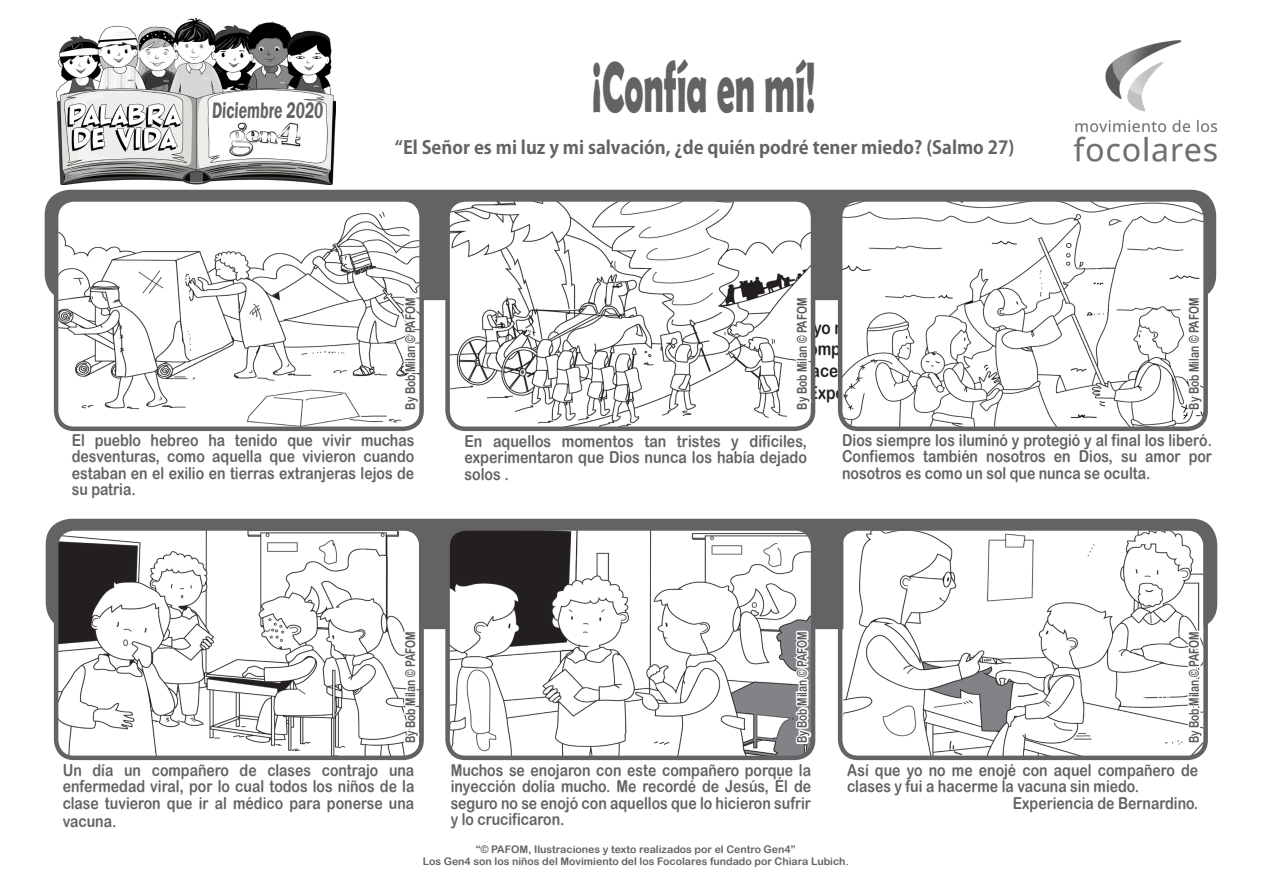
<style>
.page{position:relative;width:1263px;height:893px;background:#fff}
.page>*{position:absolute;margin:0;border:0;box-sizing:border-box;transform-origin:0 0}
.t1{font:700 72px "Berlin Sans FB Demi";color:#636366;scale:.5 1}
.t2{font:600 23.1px "Franklin Gothic";color:#636366;scale:.68 1}
.t3{font:700 18px "Koz Go Pr 6 N";color:#636366}
.t4{font:16.5px/16.5px "Arial Rounded MT Bold";color:#636366;text-align:justify;scale:.85 1}
.t5{font:16.5px/16.5px "Arial Rounded MT Bold";color:#636366;text-align:justify;scale:.86 1}
.t6{font:13.5px "Arial Rounded MT Bold";color:#57585a;scale:.75 1}
.t7{font:10.5px "Arial Rounded MT Bold";color:#636366}
</style>
<div class="page">
<img style="left:1073px;top:40px;width:145px;height:122px">
<img style="left:57px;top:18px;width:278px;height:167px">
<div style="left:46px;top:519px;width:1171px;height:110px;background:#636366;border-radius:26px"></div>
<div style="left:45px;top:190px;width:1171px;height:110px;background:#636366;border-radius:26px"></div>
<img style="left:843px;top:531px;width:360px;height:224px">
<div style="left:838px;top:526px;width:370px;height:234px;border:4px solid #636366;border-radius:18px"></div>
<img style="left:450px;top:531px;width:360px;height:224px">
<div style="left:445px;top:526px;width:370px;height:234px;border:4px solid #636366;border-radius:18px"></div>
<img style="left:59px;top:531px;width:360px;height:224px">
<div style="left:54px;top:526px;width:370px;height:234px;border:4px solid #636366;border-radius:18px"></div>
<img style="left:843px;top:202px;width:360px;height:224px">
<div style="left:838px;top:197px;width:370px;height:234px;border:4px solid #636366;border-radius:18px"></div>
<img style="left:450px;top:202px;width:360px;height:224px">
<div style="left:445px;top:197px;width:370px;height:234px;border:4px solid #636366;border-radius:18px"></div>
<img style="left:59px;top:202px;width:360px;height:224px">
<div style="left:54px;top:197px;width:370px;height:234px;border:4px solid #636366;border-radius:18px"></div>
<svg style="left:1159px;top:628px;width:49px;height:119px"></svg>
<svg style="left:767px;top:628px;width:52px;height:119px"></svg>
<svg style="left:375px;top:628px;width:52px;height:119px"></svg>
<svg style="left:1159px;top:294px;width:49px;height:119px"></svg>
<svg style="left:767px;top:294px;width:52px;height:119px"></svg>
<svg style="left:375px;top:294px;width:52px;height:119px"></svg>
<p class="t2" style="left:212px;top:96px;width:167px">Diciembre 2020</p>
<p class="t1" style="left:592px;top:46px;width:449px">¡Confía en mí!</p>
<p class="t3" style="left:395px;top:137px;width:621px">“El Señor es mi luz y mi salvación, ¿de quién podré tener miedo? (Salmo 27)</p>
<p class="t6" style="left:402px;top:410px;width:151px;rotate:-90deg">By Bob Milan © PAFOM</p>
<p class="t6" style="left:794px;top:410px;width:151px;rotate:-90deg">By Bob Milan © PAFOM</p>
<p class="t6" style="left:1186px;top:410px;width:151px;rotate:-90deg">By Bob Milan © PAFOM</p>
<p class="t4" style="left:72px;top:432px;width:404px">El pueblo hebreo ha tenido que vivir muchas desventuras, como aquella que vivieron cuando estaban en el exilio en tierras extranjeras lejos de su patria.</p>
<p class="t5" style="left:464px;top:432px;width:400px">En aquellos momentos tan tristes y difíciles, experimentaron que Dios nunca los había dejado solos .</p>
<p class="t4" style="left:842px;top:432px;width:437px">Dios siempre los iluminó y protegió y al final los liberó.<br>Confiemos también nosotros en Dios, su amor por nosotros es como un sol que nunca se oculta.</p>
<p class="t6" style="left:402px;top:743px;width:151px;rotate:-90deg">By Bob Milan © PAFOM</p>
<p class="t6" style="left:794px;top:743px;width:151px;rotate:-90deg">By Bob Milan © PAFOM</p>
<p class="t6" style="left:1186px;top:743px;width:151px;rotate:-90deg">By Bob Milan © PAFOM</p>
<p class="t4" style="left:63px;top:761px;width:415px">Un día un compañero de clases contrajo una enfermedad viral, por lo cual todos los niños de la clase tuvieron que ir al médico para ponerse una</p>
<p class="t4" style="left:63px;top:812px;width:65px">vacuna.</p>
<p class="t4" style="left:451px;top:761px;width:426px">Muchos se enojaron con este compañero porque la inyección dolía mucho. Me recordé de Jesús, Él de seguro no se enojó con aquellos que lo hicieron sufrir y lo crucificaron.</p>
<p class="t4" style="left:847px;top:761px;width:414px">Así que yo no me enojé con aquel compañero de clases y fui a hacerme la vacuna sin miedo.</p>
<p class="t4" style="left:1013px;top:794px;width:220px">Experiencia de Bernardino.</p>
<p class="t7" style="left:476px;top:842px;width:321px">“© PAFOM, Ilustraciones y texto realizados por el Centro Gen4”</p>
<p class="t7" style="left:423px;top:855px;width:427px">Los Gen4 son los niños del Movimiento del los Focolares fundado por Chiara Lubich.</p>
</div>
